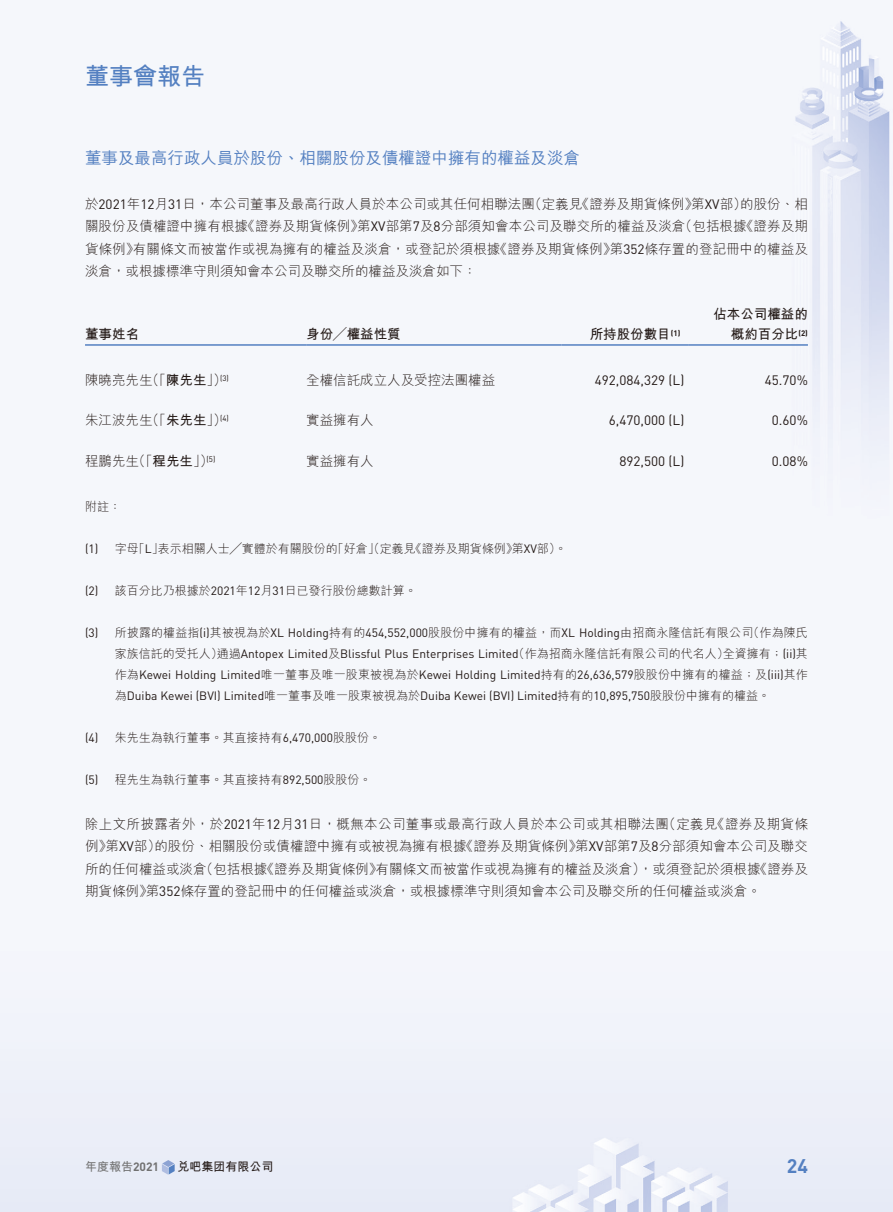
<style>
.page{position:relative;width:893px;height:1212px;background:#fff}
.page>*{position:absolute;margin:0;border:0;box-sizing:border-box;transform-origin:0 0}
.t1{font:24px "M Hei HK Bold E Ten B5 H";color:#5480c1}
.t2{font:700 19.5px "DIN Pro";color:#5480c1}
.t3{font:16.5px "M Hei HK Medium E Ten B5 H";color:#5480c1}
.t4{font:13.5px/22.5px "M Hei HK Light E Ten B5 H";color:#231916;text-align:justify}
.t5{font:13.5px "DIN Pro";color:#231916}
.t6{font:13.5px/20.2px "M Hei HK Bold E Ten B5 H";color:#231916;text-align:right}
.t7{font:12px/21px "DIN Pro";color:#231916;text-align:justify}
.t8{font:12px "M Hei HK Light E Ten B5 H";color:#231916}
.t9{font:12px "M Hei HK Bold E Ten B5 H";color:#717171}
.t10{font:12px "M Hei HK Bold E Ten B5 H";color:#231916}
.s1{font-family:"DIN Pro"}
.s2{font-family:"M Hei HK Bold E Ten B5 H"}
.s3{font-family:"M Hei HK Light E Ten B5 H"}
.s4{font-family:"DIN Pro";font-weight:700}
.s5{font-family:"M Hei HKS Bold E Ten B5 H"}
</style>
<div class="page">
<img style="left:0;top:19px;width:893px;height:1193px">
<svg style="left:162px;top:1160px;width:13px;height:14px"></svg>
<hr style="left:85px;top:344px;width:221px;height:2px;background:#5480c1">
<hr style="left:306px;top:344px;width:255px;height:2px;background:#5480c1">
<hr style="left:561px;top:344px;width:128px;height:2px;background:#5480c1">
<hr style="left:689px;top:344px;width:119px;height:2px;background:#5480c1">
<h1 class="t1" style="left:85px;top:67px;width:121px">董事會報告</h1>
<p class="t3" style="left:85px;top:151px;width:496px">董事及最高行政人員於股份、相關股份及債權證中擁有的權益及淡倉</p>
<p class="t4" style="left:85px;top:194px;width:724px">於<span class="s1">2021</span>年<span class="s1">12</span>月<span class="s1">31</span>日，本公司董事及最高行政人員於本公司或其任何相聯法團（定義見《證券及期貨條例》第<span class="s1">XV</span>部）的股份、相關股份及債權證中擁有根據《證券及期貨條例》第<span class="s1">XV</span>部第<span class="s1">7</span>及<span class="s1">8</span>分部須知會本公司及聯交所的權益及淡倉（包括根據《證券及期貨條例》有關條文而被當作或視為擁有的權益及淡倉，或登記於須根據《證券及期貨條例》第<span class="s1">352</span>條存置的登記冊中的權益及淡倉，或根據標準守則須知會本公司及聯交所的權益及淡倉如下：</p>
<p class="t6" style="left:85px;top:326px;width:56px">董事姓名</p>
<p class="t6" style="left:306px;top:326px;width:96px">身份╱權益性質</p>
<p class="t6" style="left:590px;top:326px;width:92px">所持股份數目<sup>(1)</sup></p>
<p class="t6" style="left:713px;top:306px;width:96px">佔本公司權益的概約百分比<sup>(2)</sup></p>
<p class="t4" style="left:85px;top:370px;width:145px">陳曉亮先生（「<span class="s2">陳先生</span>」）<sup>(3)</sup></p>
<p class="t4" style="left:306px;top:370px;width:190px">全權信託成立人及受控法團權益</p>
<p class="t5" style="left:595px;top:375px;width:91px">492,084,329 (L)</p>
<p class="t5" style="left:765px;top:375px;width:45px">45.70%</p>
<p class="t4" style="left:85px;top:410px;width:145px">朱江波先生（「<span class="s2">朱先生</span>」）<sup>(4)</sup></p>
<p class="t4" style="left:306px;top:410px;width:69px">實益擁有人</p>
<p class="t5" style="left:609px;top:415px;width:77px">6,470,000 (L)</p>
<p class="t5" style="left:772px;top:415px;width:38px">0.60%</p>
<p class="t4" style="left:85px;top:451px;width:132px">程鵬先生（「<span class="s2">程先生</span>」）<sup>(5)</sup></p>
<p class="t4" style="left:306px;top:451px;width:69px">實益擁有人</p>
<p class="t5" style="left:619px;top:456px;width:66px">892,500 (L)</p>
<p class="t5" style="left:772px;top:456px;width:38px">0.08%</p>
<p class="t8" style="left:85px;top:502px;width:37px">附註：</p>
<p class="t8" style="left:85px;top:544px;width:483px"><span class="s1">(1)</span> 字母「<span class="s1">L</span>」表示相關人士╱實體於有關股份的「好倉」（定義見《證券及期貨條例》第<span class="s1">XV</span>部）。</p>
<p class="t8" style="left:85px;top:586px;width:333px"><span class="s1">(2)</span> 該百分比乃根據於<span class="s1">2021</span>年<span class="s1">12</span>月<span class="s1">31</span>日已發行股份總數計算。</p>
<p class="t8" style="left:85px;top:628px;width:724px"><span class="s1">(3)</span> 所披露的權益指<span class="s1">(i)</span>其被視為於<span class="s1">XL Holding</span>持有的<span class="s1">454,552,000</span>股股份中擁有的權益，而<span class="s1">XL Holding</span>由招商永隆信託有限公司（作為陳氏</p>
<p class="t7" style="left:115px;top:644px;width:695px"><span class="s3">家族信託的受托人）通過</span>Antopex Limited<span class="s3">及</span>Blissful Plus Enterprises Limited<span class="s3">（作為招商永隆信託有限公司的代名人）全資擁有；</span>(ii)<span class="s3">其作為</span>Kewei Holding Limited<span class="s3">唯一董事及唯一股東被視為於</span>Kewei Holding Limited<span class="s3">持有的</span>26,636,579<span class="s3">股股份中擁有的權益；及</span>(iii)<span class="s3">其作為</span>Duiba Kewei (BVI) Limited<span class="s3">唯一董事及唯一股東被視為於</span>Duiba Kewei (BVI) Limited<span class="s3">持有的</span>10,895,750<span class="s3">股股份中擁有的權益。</span></p>
<p class="t8" style="left:85px;top:733px;width:297px"><span class="s1">(4)</span> 朱先生為執行董事。其直接持有<span class="s1">6,470,000</span>股股份。</p>
<p class="t8" style="left:85px;top:775px;width:288px"><span class="s1">(5)</span> 程先生為執行董事。其直接持有<span class="s1">892,500</span>股股份。</p>
<p class="t4" style="left:85px;top:814px;width:724px">除上文所披露者外，於<span class="s1">2021</span>年<span class="s1">12</span>月<span class="s1">31</span>日，概無本公司董事或最高行政人員於本公司或其相聯法團（定義見《證券及期貨條例》第<span class="s1">XV</span>部）的股份、相關股份或債權證中擁有或被視為擁有根據《證券及期貨條例》第<span class="s1">XV</span>部第<span class="s1">7</span>及<span class="s1">8</span>分部須知會本公司及聯交所的任何權益或淡倉（包括根據《證券及期貨條例》有關條文而被當作或視為擁有的權益及淡倉），或須登記於須根據《證券及期貨條例》第<span class="s1">352</span>條存置的登記冊中的任何權益或淡倉，或根據標準守則須知會本公司及聯交所的任何權益或淡倉。</p>
<p class="t9" style="left:85px;top:1161px;width:76px">年度報告<span class="s4">2021</span></p>
<p class="t10" style="left:177px;top:1161px;width:97px">兌吧集<span class="s5">團</span>有限公司</p>
<h2 class="t2" style="left:787px;top:1159px;width:23px">24</h2>
</div>
